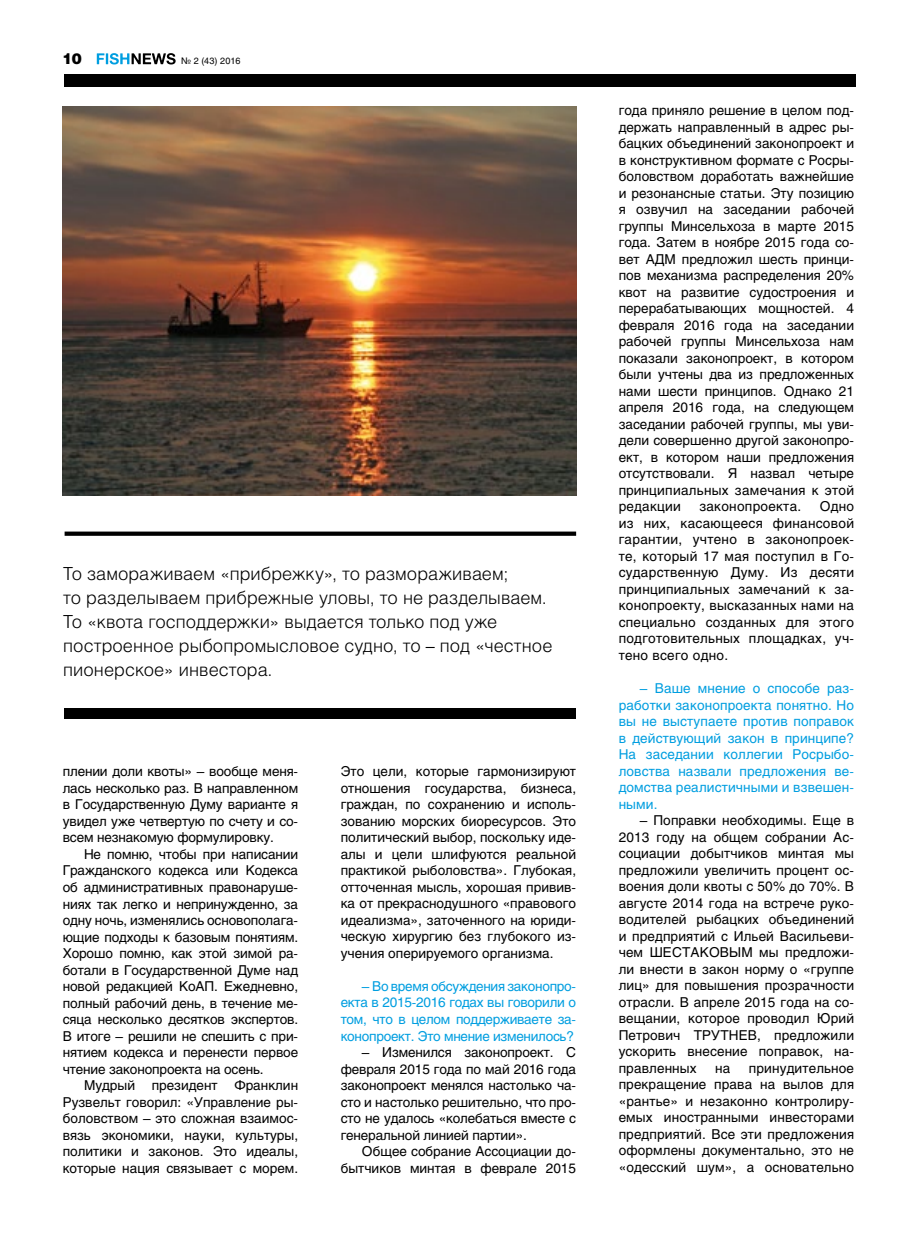
<style>
.page{position:relative;width:919px;height:1251px;background:#fff}
.page>*{position:absolute;margin:0;border:0;box-sizing:border-box;transform-origin:0 0}
.t1{font:18px/24px "Helios Light C";letter-spacing:.005em;color:#000}
.t2{font:15px "Helios Black C";color:#000}
.t3{font:13.5px/16.5px "Helios C";color:#000;text-align:justify}
.t4{font:13.5px/16.5px "Helios C";letter-spacing:-.005em;color:#009ee0;text-align:justify}
.t5{font:13.5px "Helios C";letter-spacing:.02em;color:#000}
.t6{font:9px "Helios C";letter-spacing:.01em;color:#000}
</style>
<div class="page">
<div style="left:64px;top:74px;width:791px;height:13px;background:#000"></div>
<svg style="left:97px;top:53px;width:79px;height:11px"></svg>
<svg style="left:65px;top:531px;width:511px;height:4px;background:#242424"></svg>
<div style="left:65px;top:708px;width:511px;height:11px;background:#000"></div>
<img style="left:63px;top:106px;width:513px;height:389px">
<p class="t2" style="left:62px;top:49px;width:21px">10</p>
<p class="t6" style="left:181px;top:56px;width:61px">№ 2 (43) 2016</p>
<h1 class="t1" style="left:63px;top:561px;width:490px">То замораживаем «прибрежку», то размораживаем;<br>то разделываем прибрежные уловы, то не разделываем.<br>То «квота господдержки» выдается только под уже построенное рыбопромысловое судно, то – под «честное пионерское» инвестора.</h1>
<p class="t3" style="left:63px;top:763px;width:237px">плении доли квоты» – вообще меня&shy;лась несколько раз. В направленном в Государственную Думу варианте я увидел уже четвертую по счету и со&shy;всем незнакомую формулировку.</p>
<p class="t3" style="left:63px;top:845px;width:237px;text-indent:21px">Не помню, чтобы при написании Гражданского кодекса или Кодекса об административных правонаруше&shy;ниях так легко и непринужденно, за одну ночь, изменялись основополага&shy;ющие подходы к базовым понятиям.<br>Хорошо помню, как этой зимой ра&shy;ботали в Государственной Думе над новой редакцией КоАП. Ежедневно, полный рабочий день, в течение ме&shy;сяца несколько десятков экспертов.<br>В итоге – решили не спешить с при&shy;нятием кодекса и перенести первое чтение законопроекта на осень.</p>
<p class="t3" style="left:63px;top:1076px;width:237px;text-indent:21px">Мудрый президент Франклин Рузвельт говорил: «Управление ры&shy;боловством – это сложная взаимос&shy;вязь экономики, науки, культуры, политики и законов. Это идеалы, которые нация связывает с морем.</p>
<p class="t3" style="left:341px;top:763px;width:237px">Это цели, которые гармонизируют отношения государства, бизнеса, граждан, по сохранению и исполь&shy;зованию морских биоресурсов. Это политический выбор, поскольку иде&shy;алы и цели шлифуются реальной практикой рыболовства». Глубокая, отточенная мысль, хорошая привив&shy;ка от прекраснодушного «правового идеализма», заточенного на юриди&shy;ческую хирургию без глубокого из&shy;учения оперируемого организма.</p>
<p class="t4" style="left:341px;top:977px;width:237px;text-indent:21px">– Во время обсуждения законопро&shy;екта в 2015-2016 годах вы говорили о том, что в целом поддерживаете за&shy;конопроект. Это мнение изменилось?</p>
<p class="t3" style="left:341px;top:1043px;width:237px;text-indent:21px">– Изменился законопроект. С февраля 2015 года по май 2016 года законопроект менялся настолько ча&shy;сто и настолько решительно, что про&shy;сто не удалось «колебаться вместе с генеральной линией партии».</p>
<p class="t3" style="left:341px;top:1142px;width:237px;text-align:right">Общее собрание Ассоциации до&shy;бытчиков минтая в феврале 2015</p>
<p class="t3" style="left:618px;top:102px;width:237px">года приняло решение в целом под&shy;держать направленный в адрес ры&shy;бацких объединений законопроект и в конструктивном формате с Росры&shy;боловством доработать важнейшие и резонансные статьи. Эту позицию я озвучил на заседании рабочей группы Минсельхоза в марте 2015 года. Затем в ноябре 2015 года со&shy;вет АДМ предложил шесть принци&shy;пов механизма распределения 20% квот на развитие судостроения и перерабатывающих мощностей. 4 февраля 2016 года на заседании рабочей группы Минсельхоза нам показали законопроект, в котором были учтены два из предложенных нами шести принципов. Однако 21 апреля 2016 года, на следующем заседании рабочей группы, мы уви&shy;дели совершенно другой законопро&shy;ект, в котором наши предложения отсутствовали. Я назвал четыре принципиальных замечания к этой редакции</p>
<p class="t3" style="left:618px;top:498px;width:237px;text-indent:201px">Одно из них, касающееся финансовой гарантии, учтено в законопроек&shy;те, который 17 мая поступил в Го&shy;сударственную Думу. Из десяти принципиальных замечаний к за&shy;конопроекту, высказанных нами на специально созданных для этого подготовительных площадках, уч&shy;тено всего одно.</p>
<p class="t4" style="left:618px;top:679px;width:237px;text-indent:21px">– Ваше мнение о способе раз&shy;работки законопроекта понятно. Но вы не выступаете против поправок в действующий закон в принципе?<br>На заседании коллегии Росрыбо&shy;ловства назвали предложения ве&shy;домства реалистичными и взвешен&shy;ными.</p>
<p class="t3" style="left:618px;top:811px;width:237px;text-indent:21px">– Поправки необходимы. Еще в 2013 году на общем собрании Ас&shy;социации добытчиков минтая мы предложили увеличить процент ос&shy;воения доли квоты с 50% до 70%. В августе 2014 года на встрече руко&shy;водителей рыбацких объединений и предприятий с Ильей Васильеви&shy;чем ШЕСТАКОВЫМ мы предложи&shy;ли внести в закон норму о «группе лиц» для повышения прозрачности отрасли. В апреле 2015 года на со&shy;вещании, которое проводил Юрий Петрович ТРУТНЕВ, предложили ускорить внесение поправок, на&shy;правленных</p>
<p class="t5" style="left:699px;top:498px;width:103px">законопроекта.</p>
<p class="t3" style="left:618px;top:1059px;width:237px;text-indent:130px">принудительное прекращение права на вылов для «рантье» и незаконно контролиру&shy;емых иностранными инвесторами предприятий. Все эти предложения оформлены документально, это не «одесский шум», а основательно</p>
<p class="t3" style="left:715px;top:1059px;width:17px">на</p>
</div>
